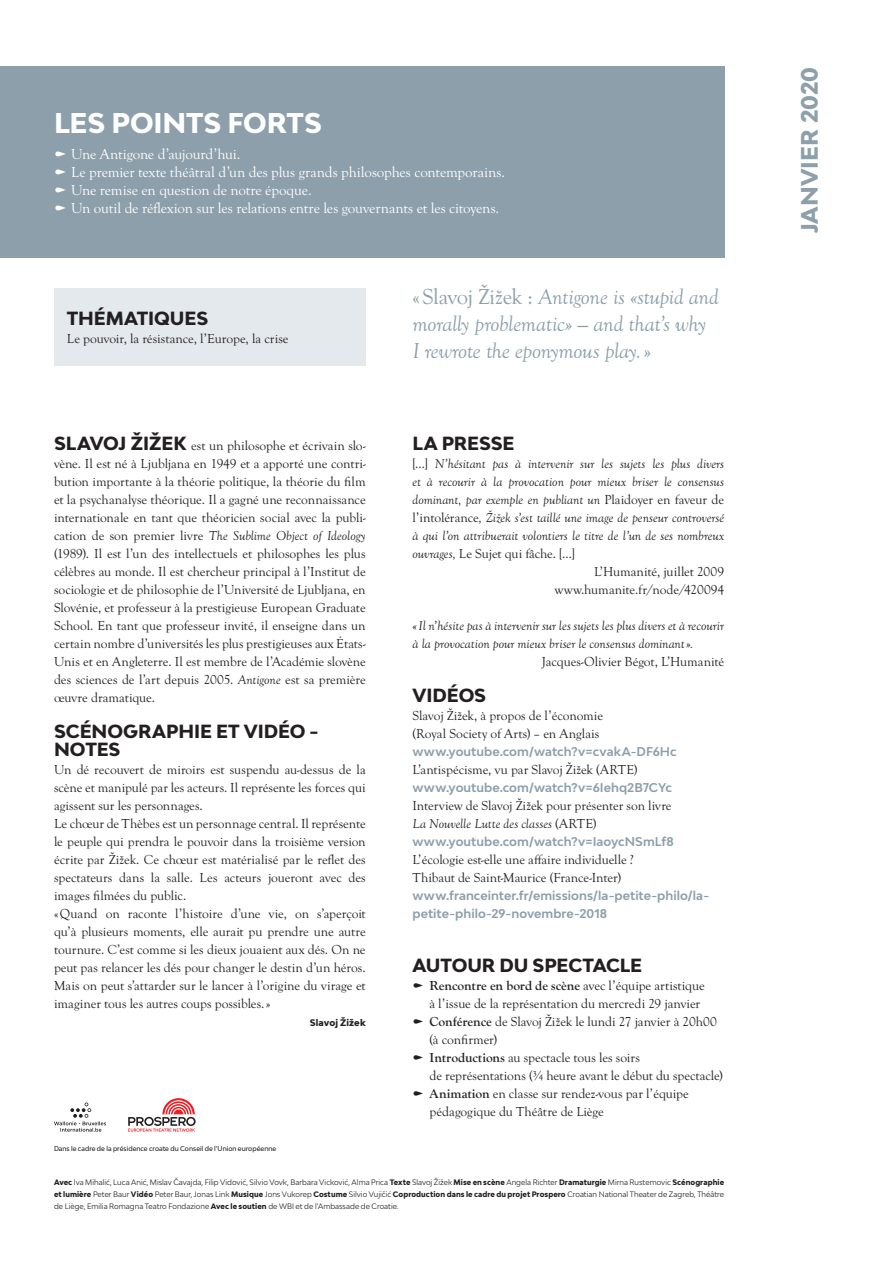
<style>
.page{position:relative;width:893px;height:1263px;background:#fff}
.page>*{position:absolute;margin:0;border:0;box-sizing:border-box;transform-origin:0 0}
.BODY{font:800 27px "Bw Modelica";letter-spacing:-.01em;color:#fff}
.BODY-2{font:italic 22.5px/27px "Goudy Old Sty";letter-spacing:-.015em;color:#8c9faa}
.BODY-3{font:800 22.5px "Bw Modelica";color:#8c9faa}
.BODY-4{font:800 18px "Bw Modelica";letter-spacing:-.005em;color:#231f20}
.BODY-5{font:15px "Goudy Old Sty";letter-spacing:-.01em;color:#fff}
.BODY-6{font:13.5px/18px "Goudy Old Sty";letter-spacing:-.005em;color:#231f20;text-align:justify}
.BODY-7{font:italic 13.5px/18px "Goudy Old Sty";color:#231f20;text-align:justify}
.BODY-8{font:700 13.5px "Goudy Old Sty";letter-spacing:-.01em;color:#231f20}
.BODY-9{font:700 12px/18px "Bw Modelica";letter-spacing:.005em;color:#8c9faa}
.BODY-10{font:800 9px "Bw Modelica";letter-spacing:.01em;color:#231f20}
.t1{font:7.5px/12px "Bw Modelica";letter-spacing:.005em;color:#231f20;text-align:justify;scale:.96 1}
.t2{font:500 6.6px "Bw Modelica";letter-spacing:.005em;color:#231f20;scale:.96 1}
.s1{font-family:"Bw Modelica";font-weight:800;font-size:18px}
.s2{font-style:italic}
.s3{font-style:normal}
.s4{font-weight:400}
.s5{font-weight:700}
.s6{font-weight:800}
</style>
<div class="page">
<div style="left:0;top:67px;width:724px;height:191px;background:#8c9faa"></div>
<svg style="left:54px;top:1102px;width:52px;height:30px"></svg>
<svg style="left:128px;top:1098px;width:68px;height:34px"></svg>
<div style="left:54px;top:288px;width:312px;height:78px;background:#e4e9ed"></div>
<p class="BODY" style="left:54px;top:105px;width:269px">LES POINTS FORTS</p>
<p class="BODY-5" style="left:71px;top:146px;width:171px">Une Antigone d’aujourd’hui.</p>
<p class="BODY-5" style="left:71px;top:164px;width:435px">Le premier texte théâtral d’un des plus grands philosophes contemporains.</p>
<p class="BODY-5" style="left:71px;top:182px;width:242px">Une remise en question de notre époque.</p>
<p class="BODY-5" style="left:71px;top:200px;width:430px">Un outil de réflexion sur les relations entre les gouvernants et les citoyens.</p>
<p class="BODY-4" style="left:67px;top:306px;width:143px">THÉMATIQUES</p>
<p class="BODY-6" style="left:67px;top:330px;width:223px">Le pouvoir, la résistance, l’Europe, la crise</p>
<p class="BODY-6" style="left:54px;top:437px;width:313px"><span class="s1">SLAVOJ ŽIŽEK</span> est un philosophe et écrivain slo&shy;vène. Il est né à Ljubljana en 1949 et a apporté une contri&shy;bution importante à la théorie politique, la théorie du film et la psychanalyse théorique. Il a gagné une reconnaissance internationale en tant que théoricien social avec la publi&shy;cation de son premier livre <span class="s2">The Sublime Object of Ideology </span>(1989). Il est l’un des intellectuels et philosophes les plus célèbres au monde. Il est chercheur principal à l’Institut de sociologie et de philosophie de l’Université de Ljubljana, en Slovénie, et professeur à la prestigieuse European Graduate School. En tant que professeur invité, il enseigne dans un certain nombre d’universités les plus prestigieuses aux États-Unis et en Angleterre. Il est membre de l’Académie slovène des sciences de l’art depuis 2005. <span class="s2">Antigone</span> est sa première œuvre dramatique.</p>
<p class="BODY-4" style="left:54px;top:720px;width:266px">SCÉNOGRAPHIE ET VIDÉO -</p>
<p class="BODY-4" style="left:54px;top:738px;width:68px">NOTES</p>
<p class="BODY-6" style="left:54px;top:761px;width:313px">Un dé recouvert de miroirs est suspendu au-dessus de la scène et manipulé par les acteurs. Il représente les forces qui agissent sur les personnages.</p>
<p class="BODY-6" style="left:54px;top:815px;width:313px">Le chœur de Thèbes est un personnage central. Il représente le peuple qui prendra le pouvoir dans la troisième version écrite par Žižek. Ce chœur est matérialisé par le reflet des spectateurs dans la salle. Les acteurs joueront avec des images filmées du public.</p>
<p class="BODY-6" style="left:54px;top:905px;width:313px">«Quand on raconte l’histoire d’une vie, on s’aperçoit qu’à plusieurs moments, elle aurait pu prendre une autre tournure. C’est comme si les dieux jouaient aux dés. On ne peut pas relancer les dés pour changer le destin d’un héros.<br>Mais on peut s’attarder sur le lancer à l’origine du virage et imaginer tous les autres coups possibles.»</p>
<p class="BODY-10" style="left:310px;top:1017px;width:57px">Slavoj Žižek</p>
<p class="t2" style="left:54px;top:1144px;width:233px">Dans le cadre de la présidence croate du Conseil de l’Union européenne</p>
<p class="BODY-2" style="left:412px;top:284px;width:308px"><span class="s3">«Slavoj Žižek :</span> Antigone is «stupid and morally problematic» — and that’s why</p>
<p class="BODY-2" style="left:412px;top:338px;width:240px">I rewrote the eponymous play.<span class="s3">»</span></p>
<p class="BODY-4" style="left:413px;top:432px;width:103px">LA PRESSE</p>
<p class="BODY-7" style="left:412px;top:455px;width:313px"><span class="s3">[…]</span> N’hésitant pas à intervenir sur les sujets les plus divers et à recourir à la provocation pour mieux briser le consensus dominant, par exemple en publiant un <span class="s3">Plaidoyer en faveur de l’intolérance</span>, Žižek s’est taillé une image de penseur controversé à qui l’on attribuerait volontiers le titre de l’un de ses nombreux ouvrages, <span class="s3">Le Sujet qui fâche. […]</span></p>
<p class="BODY-6" style="left:594px;top:563px;width:131px">L’Humanité, juillet 2009</p>
<p class="BODY-6" style="left:555px;top:581px;width:171px">www.humanite.fr/node/420094</p>
<p class="BODY-7" style="left:412px;top:617px;width:313px">«Il n’hésite pas à intervenir sur les sujets les plus divers et à recourir à la provocation pour mieux briser le consensus dominant».</p>
<p class="BODY-6" style="left:542px;top:653px;width:184px">Jacques-Olivier Bégot, L’Humanité</p>
<p class="BODY-4" style="left:413px;top:684px;width:75px">VIDÉOS</p>
<p class="BODY-6" style="left:412px;top:707px;width:192px">Slavoj Žižek, à propos de l’économie</p>
<p class="BODY-6" style="left:412px;top:725px;width:189px">(Royal Society of Arts) – en Anglais</p>
<p class="BODY-9" style="left:412px;top:742px;width:266px">www.youtube.com/watch?v=cvakA-DF6Hc</p>
<p class="BODY-6" style="left:412px;top:761px;width:227px">L’antispécisme, vu par Slavoj Žižek (ARTE)</p>
<p class="BODY-9" style="left:412px;top:778px;width:261px">www.youtube.com/watch?v=6Iehq2B7CYc</p>
<p class="BODY-6" style="left:412px;top:797px;width:261px">Interview de Slavoj Žižek pour présenter son livre</p>
<p class="BODY-7" style="left:412px;top:815px;width:186px">La Nouvelle Lutte des classes <span class="s3">(ARTE)</span></p>
<p class="BODY-9" style="left:412px;top:832px;width:263px">www.youtube.com/watch?v=IaoycNSmLf8</p>
<p class="BODY-6" style="left:412px;top:851px;width:223px">L’écologie est-elle une affaire individuelle ?</p>
<p class="BODY-6" style="left:412px;top:869px;width:210px">Thibaut de Saint-Maurice (France-Inter)</p>
<p class="BODY-9" style="left:412px;top:886px;width:298px">www.franceinter.fr/emissions/la-petite-philo/la&shy;petite-philo-29-novembre-2018</p>
<p class="BODY-4" style="left:413px;top:954px;width:231px">AUTOUR DU SPECTACLE</p>
<p class="BODY-8" style="left:429px;top:978px;width:277px">Rencontre en bord de scène <span class="s4">avec l’équipe artistique</span></p>
<p class="BODY-6" style="left:429px;top:995px;width:272px">à l’issue de la représentation du mercredi 29 janvier</p>
<p class="BODY-6" style="left:429px;top:1013px;width:289px"><span class="s5">Conférence</span> de Slavoj Žižek le lundi 27 janvier à 20h00</p>
<p class="BODY-6" style="left:429px;top:1031px;width:69px">(à confirmer)</p>
<p class="BODY-6" style="left:429px;top:1049px;width:212px"><span class="s5">Introductions</span> au spectacle tous les soirs</p>
<p class="BODY-6" style="left:429px;top:1067px;width:295px">de représentations (¾ heure avant le début du spectacle)</p>
<p class="BODY-6" style="left:429px;top:1085px;width:261px"><span class="s5">Animation</span> en classe sur rendez-vous par l’équipe</p>
<p class="BODY-6" style="left:429px;top:1103px;width:176px">pédagogique du Théâtre de Liège</p>
<p class="t1" style="left:54px;top:1176px;width:700px"><span class="s6">Avec</span> Iva Mihalić, Luca Anić, Mislav Čavajda, Filip Vidović, Silvio Vovk, Barbara Vicković, Alma Prica <span class="s6">Texte</span> Slavoj Žižek <span class="s6">Mise en scène</span> Angela Richter <span class="s6">Dramaturgie</span> Mirna Rustemovic <span class="s6">Scénographie et lumière</span> Peter Baur <span class="s6">Vidéo</span> Peter Baur, Jonas Link <span class="s6">Musique</span> Jons Vukorep <span class="s6">Costume</span> Silvio Vujičić <span class="s6">Coproduction dans le cadre du projet Prospero</span> Croatian National Theater de Zagreb, Théâtre de Liège, Emilia Romagna Teatro Fondazione <span class="s6">Avec le soutien</span> de WBI et de l’Ambassade de Croatie.</p>
<p class="BODY-3" style="left:795px;top:233px;width:168px;rotate:-90deg">JANVIER 2020</p>
</div>
